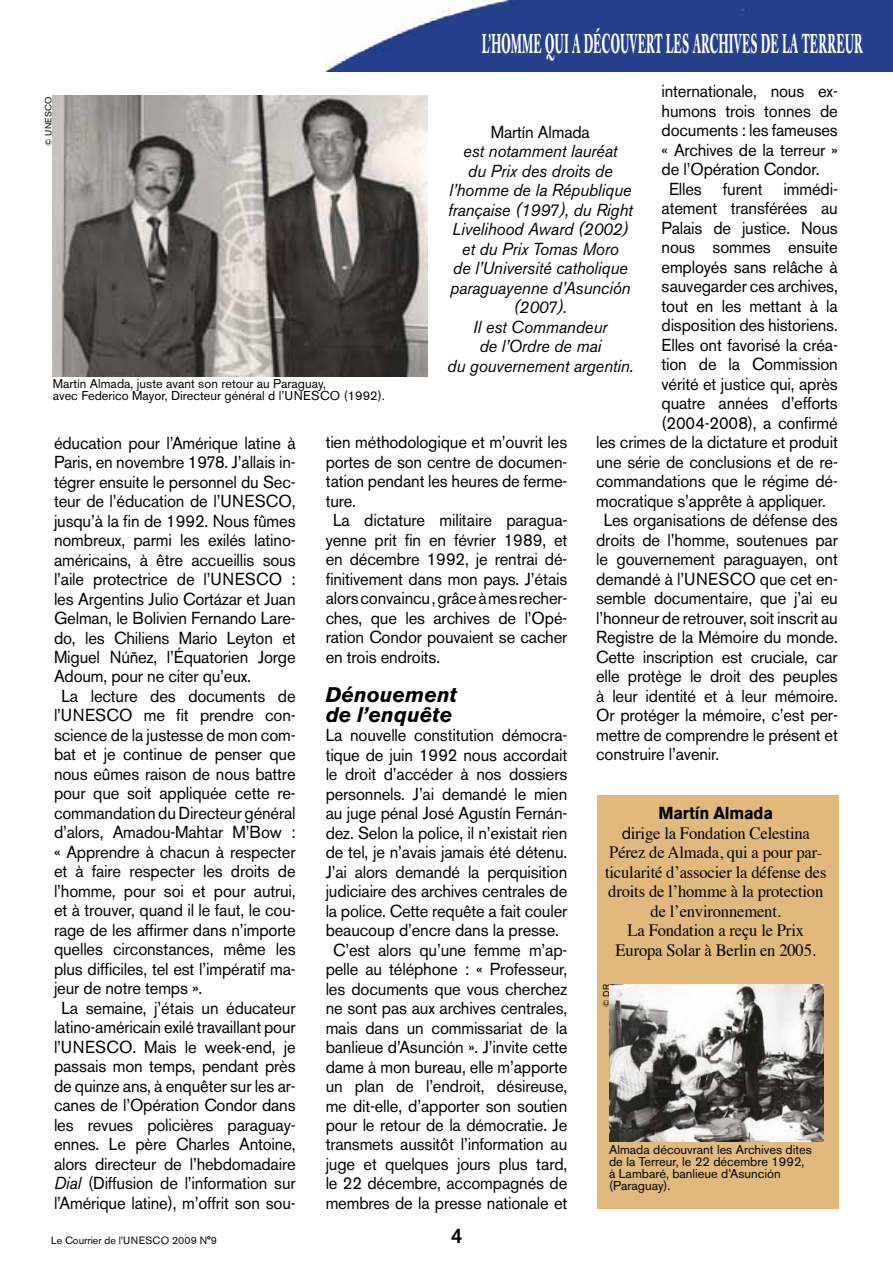
<style>
.page{position:relative;width:893px;height:1263px;background:#fff}
.page>*{position:absolute;margin:0;border:0;box-sizing:border-box;transform-origin:0 0}
.t1{font:700 27px "Caslon Book BE";letter-spacing:.04em;color:#fff;scale:.41 1}
.t2{font:italic 700 21px/19.5px "Akzidenz Grotesk BE";color:#000}
.t3{font:500 21px "Akzidenz Grotesk BE";color:#000;scale:.96 1}
.t4{font:17.25px/19.5px "Akzidenz Grotesk BE";letter-spacing:-.01em;color:#000;text-align:center;scale:.96 1}
.t5{font:italic 17.25px/19.5px "Akzidenz Grotesk BE";letter-spacing:-.01em;color:#000;text-align:center;scale:.96 1}
.t6{font:17.25px/19.5px "Times";letter-spacing:-.01em;color:#000;text-align:center;scale:.96 1}
.t7{font:700 17.25px "Akzidenz Grotesk BE";letter-spacing:-.01em;color:#000;scale:.96 1}
.t8{font:12.75px/12px "Akzidenz Grotesk BE";color:#000}
.t9{font:10.5px "Akzidenz Grotesk BE";color:#000}
.t10{font:9px "Akzidenz Grotesk BE";letter-spacing:.02em;color:#000}
.s1{font-style:italic}
.s2{font-family:"Akzidenz Grotesk BE"}
</style>
<div class="page">
<div style="left:597px;top:795px;width:242px;height:414px;background:#e2b97d"></div>
<img style="left:326px;top:0;width:567px;height:71px">
<img style="left:52px;top:96px;width:376px;height:280px">
<img style="left:610px;top:984px;width:214px;height:157px">
<h1 class="t1" style="left:482px;top:27px;width:930px">L’HOMME QUI A DÉCOUVERT LES ARCHIVES DE LA TERREUR</h1>
<p class="t4" style="left:662px;top:82px;width:185px">internationale, nous ex-</p>
<p class="t4" style="left:662px;top:101px;width:185px">humons trois tonnes de</p>
<p class="t4" style="left:662px;top:121px;width:185px">documents : les fameuses</p>
<p class="t4" style="left:662px;top:140px;width:185px">« Archives de la terreur »</p>
<p class="t4" style="left:662px;top:160px;width:166px">de l’Opération Condor.</p>
<p class="t4" style="left:669px;top:179px;width:177px">Elles furent immédi-</p>
<p class="t4" style="left:662px;top:199px;width:185px">atement transférées au</p>
<p class="t4" style="left:662px;top:218px;width:185px">Palais de justice. Nous</p>
<p class="t4" style="left:662px;top:238px;width:185px">nous sommes ensuite</p>
<p class="t4" style="left:662px;top:257px;width:185px">employés sans relâche à</p>
<p class="t4" style="left:662px;top:277px;width:185px">sauvegarder ces archives,</p>
<p class="t4" style="left:662px;top:296px;width:185px">tout en les mettant à la</p>
<p class="t4" style="left:662px;top:315px;width:185px">disposition des historiens.</p>
<p class="t4" style="left:662px;top:335px;width:185px">Elles ont favorisé la créa-</p>
<p class="t4" style="left:662px;top:354px;width:185px">tion de la Commission</p>
<p class="t4" style="left:662px;top:374px;width:185px">vérité et justice qui, après</p>
<p class="t4" style="left:662px;top:393px;width:185px">quatre années d’efforts</p>
<p class="t4" style="left:662px;top:413px;width:185px">(2004-2008), a confirmé</p>
<p class="t4" style="left:596px;top:432px;width:253px">les crimes de la dictature et produit</p>
<p class="t4" style="left:596px;top:452px;width:253px">une série de conclusions et de re-</p>
<p class="t4" style="left:596px;top:471px;width:253px">commandations que le régime dé-</p>
<p class="t4" style="left:596px;top:491px;width:241px">mocratique s’apprête à appliquer.</p>
<p class="t4" style="left:604px;top:510px;width:245px">Les organisations de défense des</p>
<p class="t4" style="left:596px;top:530px;width:253px">droits de l’homme, soutenues par</p>
<p class="t4" style="left:596px;top:549px;width:253px">le gouvernement paraguayen, ont</p>
<p class="t4" style="left:596px;top:569px;width:253px">demandé à l’UNESCO que cet en-</p>
<p class="t4" style="left:596px;top:588px;width:253px">semble documentaire, que j’ai eu</p>
<p class="t4" style="left:596px;top:608px;width:253px">l’honneur de retrouver, soit inscrit au</p>
<p class="t4" style="left:596px;top:627px;width:253px">Registre de la Mémoire du monde.</p>
<p class="t4" style="left:596px;top:647px;width:253px">Cette inscription est cruciale, car</p>
<p class="t4" style="left:596px;top:666px;width:253px">elle protège le droit des peuples</p>
<p class="t4" style="left:596px;top:686px;width:253px">à leur identité et à leur mémoire.</p>
<p class="t4" style="left:596px;top:705px;width:253px">Or protéger la mémoire, c’est per-</p>
<p class="t4" style="left:596px;top:725px;width:253px">mettre de comprendre le présent et</p>
<p class="t4" style="left:596px;top:744px;width:130px">construire l’avenir.</p>
<p class="t10" style="left:43px;top:146px;width:51px;rotate:-90deg">© UNESCO</p>
<p class="t4" style="left:491px;top:122px;width:105px">Martín Almada</p>
<p class="t5" style="left:447px;top:141px;width:195px">est notamment lauréat<br>du Prix des droits de l’homme de la République française (1997), du Right<br>Livelihood Award (2002) et du Prix Tomas Moro<br>de l’Université catholique paraguayenne d’Asunción (2007).<br>Il est Commandeur<br>de l’Ordre de mai<br>du gouvernement argentin.</p>
<p class="t8" style="left:53px;top:377px;width:333px">Martín Almada, juste avant son retour au Paraguay,<br>avec Federico Mayor, Directeur général d l’UNESCO (1992).</p>
<p class="t4" style="left:326px;top:432px;width:253px">tien méthodologique et m’ouvrit les</p>
<p class="t4" style="left:326px;top:452px;width:253px">portes de son centre de documen-</p>
<p class="t4" style="left:326px;top:471px;width:253px">tation pendant les heures de ferme-</p>
<p class="t4" style="left:326px;top:491px;width:33px">ture.</p>
<p class="t4" style="left:333px;top:510px;width:245px">La dictature militaire paragua-</p>
<p class="t4" style="left:326px;top:530px;width:253px">yenne prit fin en février 1989, et</p>
<p class="t4" style="left:326px;top:549px;width:253px">en décembre 1992, je rentrai dé-</p>
<p class="t4" style="left:326px;top:569px;width:253px">finitivement dans mon pays. J’étais</p>
<p class="t4" style="left:326px;top:588px;width:253px">alors convaincu , grâce à mes recher-</p>
<p class="t4" style="left:326px;top:608px;width:253px">ches, que les archives de l’Opé-</p>
<p class="t4" style="left:326px;top:627px;width:253px">ration Condor pouvaient se cacher</p>
<p class="t4" style="left:326px;top:647px;width:121px">en trois endroits.</p>
<p class="t2" style="left:326px;top:685px;width:133px">Dénouement de l’enquête</p>
<p class="t4" style="left:326px;top:725px;width:253px">La nouvelle constitution démocra&shy;tique de juin 1992 nous accordait le droit d’accéder à nos dossiers personnels. J’ai demandé le mien au juge pénal José Agustín Fernán&shy;dez. Selon la police, il n’existait rien de tel, je n’avais jamais été détenu.<br>J’ai alors demandé la perquisition judiciaire des archives centrales de la police. Cette requête a fait couler beaucoup d’encre dans la presse.<br>C’est alors qu’une femme m’ap&shy;pelle au téléphone : « Professeur, les documents que vous cherchez ne sont pas aux archives centrales, mais dans un commissariat de la banlieue d’Asunción ». J’invite cette dame à mon bureau, elle m’apporte un plan de l’endroit, désireuse, me dit-elle, d’apporter son soutien pour le retour de la démocratie. Je transmets aussitôt l’information au juge et quelques jours plus tard, le 22 décembre, accompagnés de membres de la presse nationale et</p>
<p class="t4" style="left:54px;top:433px;width:253px">éducation pour l’Amérique latine à</p>
<p class="t4" style="left:54px;top:452px;width:253px">Paris, en novembre 1978. J’allais in-</p>
<p class="t4" style="left:54px;top:472px;width:253px">tégrer ensuite le personnel du Sec-</p>
<p class="t4" style="left:54px;top:491px;width:253px">teur de l’éducation de l’UNESCO,</p>
<p class="t4" style="left:54px;top:511px;width:253px">jusqu’à la fin de 1992. Nous fûmes</p>
<p class="t4" style="left:54px;top:530px;width:253px">nombreux, parmi les exilés latino-</p>
<p class="t4" style="left:54px;top:550px;width:253px">américains, à être accueillis sous</p>
<p class="t4" style="left:54px;top:569px;width:253px">l’aile protectrice de l’UNESCO :</p>
<p class="t4" style="left:54px;top:589px;width:253px">les Argentins Julio Cortázar et Juan</p>
<p class="t4" style="left:54px;top:608px;width:253px">Gelman, le Bolivien Fernando Lare-</p>
<p class="t4" style="left:54px;top:628px;width:253px">do, les Chiliens Mario Leyton et</p>
<p class="t4" style="left:54px;top:647px;width:253px">Miguel Núñez, l’Équatorien Jorge</p>
<p class="t4" style="left:54px;top:667px;width:207px">Adoum, pour ne citer qu’eux.</p>
<p class="t4" style="left:62px;top:686px;width:245px">La lecture des documents de</p>
<p class="t4" style="left:54px;top:706px;width:253px">l’UNESCO me fit prendre con-</p>
<p class="t4" style="left:54px;top:725px;width:253px">science de la justesse de mon com-</p>
<p class="t4" style="left:54px;top:745px;width:253px">bat et je continue de penser que</p>
<p class="t4" style="left:54px;top:764px;width:253px">nous eûmes raison de nous battre</p>
<p class="t4" style="left:54px;top:784px;width:253px">pour que soit appliquée cette re-</p>
<p class="t4" style="left:54px;top:803px;width:253px">commandation du Directeur général</p>
<p class="t4" style="left:54px;top:823px;width:253px">d’alors, Amadou-Mahtar M’Bow :</p>
<p class="t4" style="left:54px;top:842px;width:253px">« Apprendre à chacun à respecter</p>
<p class="t4" style="left:54px;top:862px;width:253px">et à faire respecter les droits de</p>
<p class="t4" style="left:54px;top:881px;width:253px">l’homme, pour soi et pour autrui,</p>
<p class="t4" style="left:54px;top:901px;width:253px">et à trouver, quand il le faut, le cou-</p>
<p class="t4" style="left:54px;top:920px;width:253px">rage de les affirmer dans n’importe</p>
<p class="t4" style="left:54px;top:940px;width:253px">quelles circonstances, même les</p>
<p class="t4" style="left:54px;top:959px;width:253px">plus difficiles, tel est l’impératif ma-</p>
<p class="t4" style="left:54px;top:979px;width:156px">jeur de notre temps ».</p>
<p class="t4" style="left:62px;top:998px;width:245px">La semaine, j’étais un éducateur</p>
<p class="t4" style="left:54px;top:1018px;width:253px">latino-américain exilé travaillant pour</p>
<p class="t4" style="left:54px;top:1037px;width:253px">l’UNESCO. Mais le week-end, je</p>
<p class="t4" style="left:54px;top:1057px;width:253px">passais mon temps, pendant près</p>
<p class="t4" style="left:54px;top:1076px;width:253px">de quinze ans, à enquêter sur les ar-</p>
<p class="t4" style="left:54px;top:1096px;width:253px">canes de l’Opération Condor dans</p>
<p class="t4" style="left:54px;top:1115px;width:253px">les revues policières paraguay-</p>
<p class="t4" style="left:54px;top:1134px;width:253px">ennes. Le père Charles Antoine,</p>
<p class="t4" style="left:54px;top:1154px;width:253px">alors directeur de l’hebdomadaire</p>
<p class="t4" style="left:54px;top:1173px;width:253px"><span class="s1">Dial</span> (Diffusion de l’information sur</p>
<p class="t4" style="left:54px;top:1193px;width:253px">l’Amérique latine), m’offrit son sou-</p>
<p class="t7" style="left:658px;top:803px;width:121px">Martín Almada</p>
<p class="t6" style="left:605px;top:821px;width:232px"><span class="s2">d</span>irige la Fondation Celestina<br>Pérez de Almada, qui a pour par&shy;ticularité d’associer la défense des droits de l’homme à la protection de l’environnement.<br>La Fondation a reçu le Prix<br>Europa Solar à Berlin en 2005.</p>
<p class="t10" style="left:601px;top:1007px;width:24px;rotate:-90deg">© DR</p>
<p class="t8" style="left:609px;top:1143px;width:204px">Almada découvrant les Archives dites de la Terreur, le 22 décembre 1992, à Lambaré, banlieue d’Asunción (Paraguay).</p>
<p class="t9" style="left:51px;top:1234px;width:167px">Le Courrier de l’UNESCO 2009 N°9</p>
<p class="t3" style="left:451px;top:1223px;width:13px">4</p>
</div>
